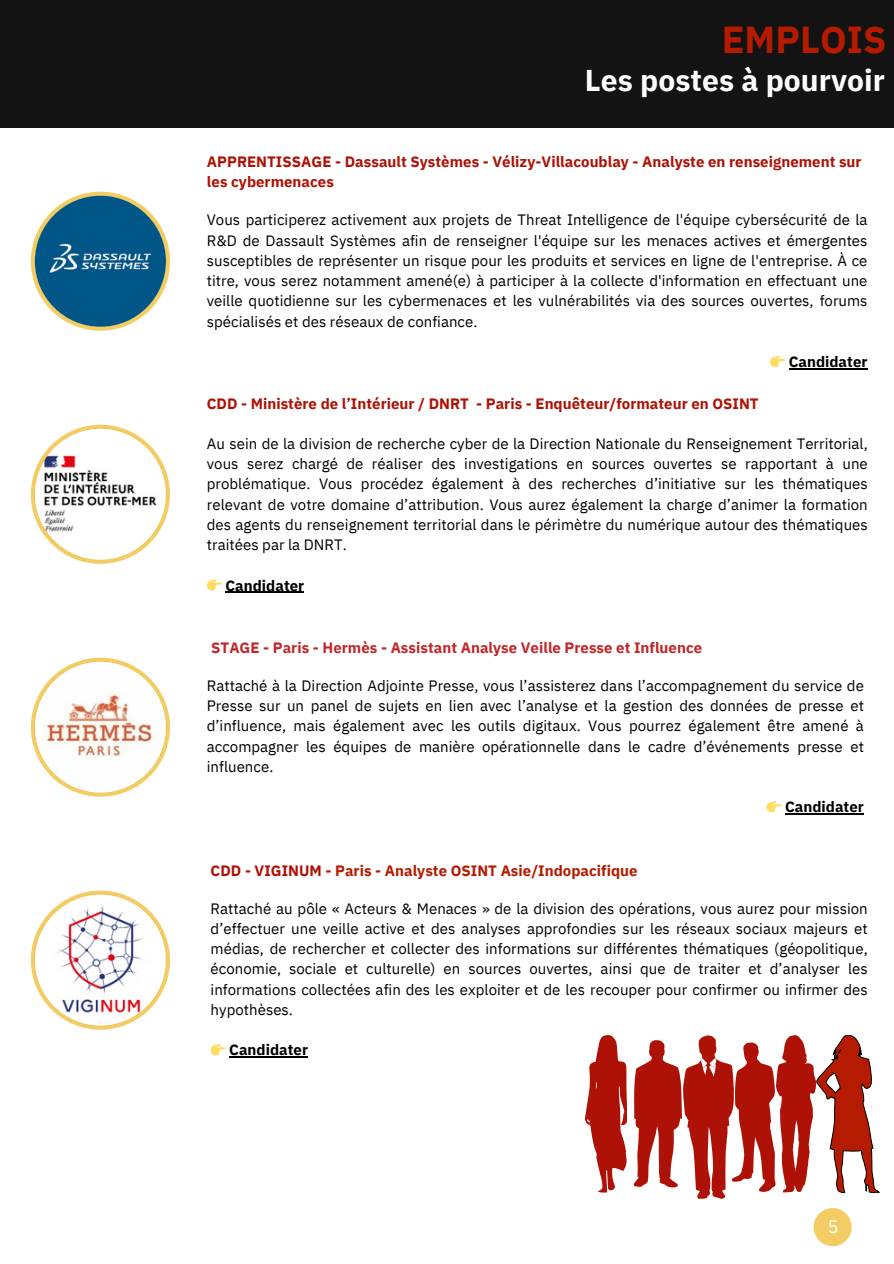
<style>
.page{position:relative;width:894px;height:1264px;background:#fff}
.page>*{position:absolute;margin:0;border:0;box-sizing:border-box;transform-origin:0 0}
.t1{font:700 37.5px "IBM Plex Sans";color:#b51b00}
.t2{font:700 30px "IBM Plex Sans";color:#fff}
.t3{font:18px "IBM Plex Sans";color:#fff}
.t4{font:15px/20.2px "IBM Plex Sans";color:#000;text-align:justify}
.t5{font:700 15px/20.2px "IBM Plex Sans";color:#ae1105}
.t6{font:700 15px "IBM Plex Sans";color:#bf272b}
.t7{font:700 15px "IBM Plex Sans";color:#b51b00}
.t8{font:700 15px "IBM Plex Sans";color:#000}
.s1{color:#ae1105}
</style>
<div class="page">
<div style="left:0;top:0;width:893px;height:127px;background:#131313"></div>
<svg style="left:31px;top:192px;width:139px;height:139px"></svg>
<svg style="left:31px;top:425px;width:139px;height:139px"></svg>
<svg style="left:34px;top:428px;width:133px;height:132px"></svg>
<img style="left:35px;top:429px;width:131px;height:130px;border-radius:50%">
<svg style="left:31px;top:657px;width:139px;height:139px"></svg>
<img style="left:35px;top:661px;width:131px;height:131px;border-radius:50%">
<svg style="left:31px;top:890px;width:139px;height:139px"></svg>
<svg style="left:34px;top:893px;width:133px;height:133px"></svg>
<img style="left:35px;top:894px;width:131px;height:131px;border-radius:50%">
<svg style="left:585px;top:1035px;width:41px;height:157px"></svg>
<svg style="left:633px;top:1035px;width:246px;height:163px"></svg>
<img style="left:35px;top:196px;width:131px;height:131px;border-radius:50%">
<hr style="left:784px;top:813px;width:79px;height:1px;background:#000">
<hr style="left:788px;top:368px;width:79px;height:1px;background:#000">
<hr style="left:225px;top:591px;width:79px;height:2px;background:#000">
<hr style="left:229px;top:1056px;width:79px;height:1px;background:#000">
<svg style="left:813px;top:1208px;width:38px;height:38px"></svg>
<h1 class="t1" style="left:721px;top:15px;width:166px">EMPLOIS</h1>
<h2 class="t2" style="left:584px;top:60px;width:301px">Les postes à pourvoir</h2>
<p class="t5" style="left:207px;top:151px;width:656px">APPRENTISSAGE - Dassault Systèmes - Vélizy-Villacoublay - Analyste en renseignement sur les cybermenaces</p>
<p class="t4" style="left:207px;top:209px;width:662px">Vous participerez activement aux projets de Threat Intelligence de l'équipe cybersécurité de la R&amp;D de Dassault Systèmes afin de renseigner l'équipe sur les menaces actives et émergentes susceptibles de représenter un risque pour les produits et services en ligne de l'entreprise. À ce titre, vous serez notamment amené(e) à participer à la collecte d'information en effectuant une veille quotidienne sur les cybermenaces et les vulnérabilités via des sources ouvertes, forums spécialisés et des réseaux de confiance.</p>
<p class="t8" style="left:788px;top:352px;width:80px">Candidater</p>
<p class="t5" style="left:207px;top:393px;width:553px">CDD - Ministère de l’Intérieur / DNRT - Paris - Enquêteur/formateur en OSINT</p>
<p class="t4" style="left:207px;top:433px;width:662px">Au sein de la division de recherche cyber de la Direction Nationale du Renseignement Territorial, vous serez chargé de réaliser des investigations en sources ouvertes se rapportant à une problématique. Vous procédez également à des recherches d’initiative sur les thématiques relevant de votre domaine d’attribution. Vous aurez également la charge d’animer la formation des agents du renseignement territorial dans le périmètre du numérique autour des thématiques traitées par la DNRT.</p>
<p class="t8" style="left:225px;top:575px;width:80px">Candidater</p>
<p class="t6" style="left:211px;top:638px;width:492px">STAGE - Paris - Hermès - Assistant Analyse Veille Presse et Influence</p>
<p class="t4" style="left:207px;top:675px;width:658px">Rattaché à la Direction Adjointe Presse, vous l’assisterez dans l’accompagnement du service de Presse sur un panel de sujets en lien avec l’analyse et la gestion des données de presse et d’influence, mais également avec les outils digitaux. Vous pourrez également être amené à accompagner les équipes de manière opérationnelle dans le cadre d’événements presse et influence.</p>
<p class="t8" style="left:784px;top:797px;width:80px">Candidater</p>
<p class="t7" style="left:210px;top:860px;width:428px"><span class="s1">CDD - VIGINUM -</span> Paris - Analyste OSINT Asie/Indopacifique</p>
<p class="t4" style="left:210px;top:897px;width:658px">Rattaché au pôle « Acteurs &amp; Menaces » de la division des opérations, vous aurez pour mission d’effectuer une veille active et des analyses approfondies sur les réseaux sociaux majeurs et médias, de rechercher et collecter des informations sur différentes thématiques (géopolitique, économie, sociale et culturelle) en sources ouvertes, ainsi que de traiter et d’analyser les informations collectées afin des les exploiter et de les recouper pour confirmer ou infirmer des hypothèses.</p>
<p class="t8" style="left:229px;top:1040px;width:80px">Candidater</p>
<p class="t3" style="left:827px;top:1214px;width:12px">5</p>
</div>
